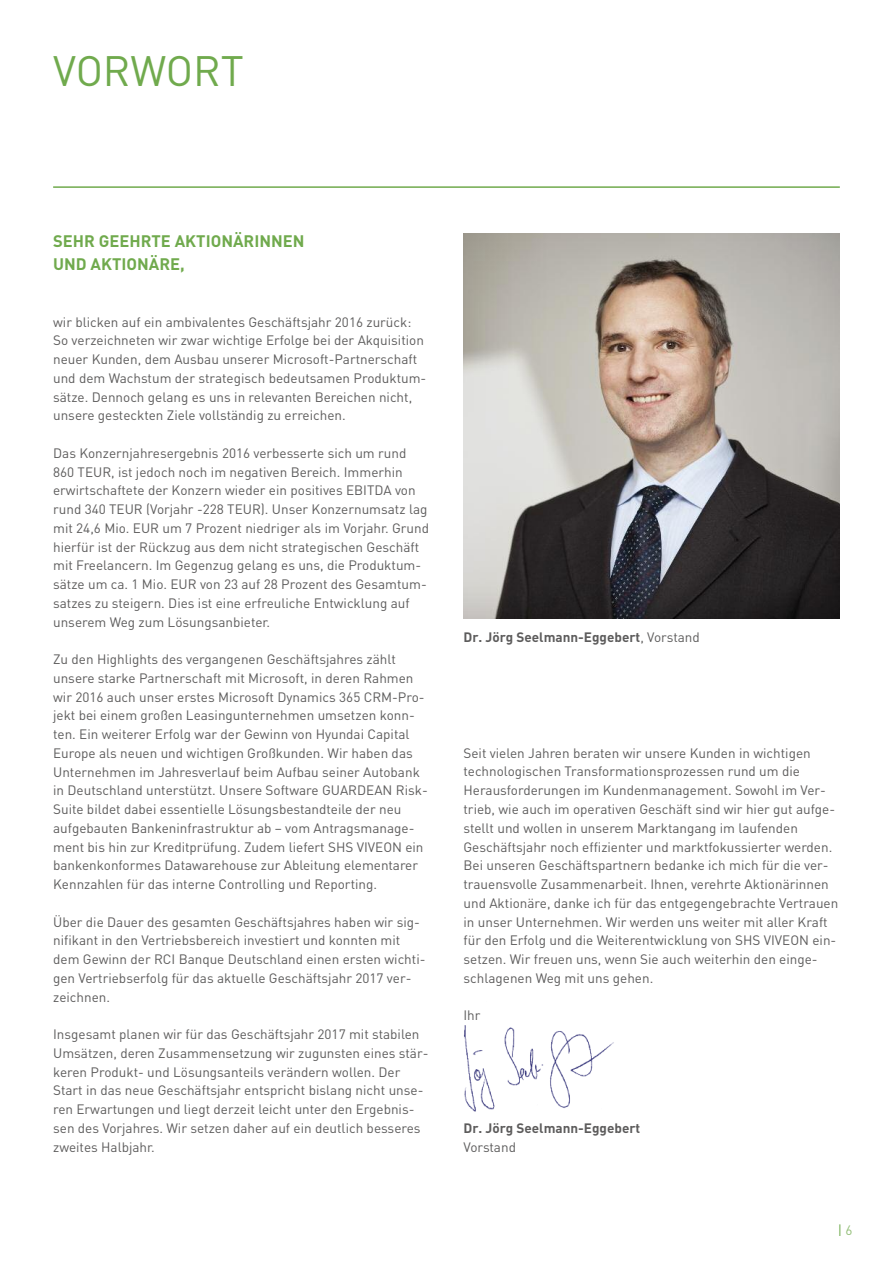
<style>
.page{position:relative;width:893px;height:1263px;background:#fff}
.page>*{position:absolute;margin:0;border:0;box-sizing:border-box;transform-origin:0 0}
.t1{font:42px "DIN";color:#70aa4d}
.t2{font:700 16.5px/23.2px "DIN";color:#70aa4d}
.t3{font:13.5px/18.8px "DIN";color:#5d5c5c}
.t4{font:700 13.5px "DIN";color:#5d5c5c}
.t5{font:13.5px "DIN";color:#70aa4d}
.s1{font-weight:400}
.s2{color:#94bf79}
</style>
<div class="page">
<hr style="left:53px;top:186px;width:787px;height:2px;background:#70aa4d">
<img style="left:463px;top:234px;width:377px;height:385px">
<img style="left:464px;top:1025px;width:150px;height:87px">
<h1 class="t1" style="left:53px;top:47px;width:192px">VORWORT</h1>
<p class="t2" style="left:53px;top:230px;width:253px">SEHR GEEHRTE AKTIONÄRINNEN<br>UND AKTIONÄRE,</p>
<p class="t3" style="left:53px;top:313px;width:375px">wir blicken auf ein ambivalentes Geschäftsjahr 2016 zurück:<br>So verzeichneten wir zwar wichtige Erfolge bei der Akquisition neuer Kunden, dem Ausbau unserer Microsoft-Partnerschaft und dem Wachstum der strategisch bedeutsamen Produktum&shy;sätze. Dennoch gelang es uns in relevanten Bereichen nicht, unsere gesteckten Ziele vollständig zu erreichen.</p>
<p class="t3" style="left:53px;top:444px;width:377px">Das Konzernjahresergebnis 2016 verbesserte sich um rund 860 TEUR, ist jedoch noch im negativen Bereich. Immerhin erwirtschaftete der Konzern wieder ein positives EBITDA von rund 340 TEUR (Vorjahr -228 TEUR). Unser Konzernumsatz lag mit 24,6 Mio. EUR um 7 Prozent niedriger als im Vorjahr. Grund hierfür ist der Rückzug aus dem nicht strategischen Geschäft mit Freelancern. Im Gegenzug gelang es uns, die Produktum&shy;sätze um ca. 1 Mio. EUR von 23 auf 28 Prozent des Gesamtum&shy;satzes zu steigern. Dies ist eine erfreuliche Entwicklung auf unserem Weg zum Lösungsanbieter.</p>
<p class="t3" style="left:53px;top:650px;width:376px">Zu den Highlights des vergangenen Geschäftsjahres zählt unsere starke Partnerschaft mit Microsoft, in deren Rahmen wir 2016 auch unser erstes Microsoft Dynamics 365 CRM-Pro&shy;jekt bei einem großen Leasingunternehmen umsetzen konn&shy;ten. Ein weiterer Erfolg war der Gewinn von Hyundai Capital Europe als neuen und wichtigen Großkunden. Wir haben das Unternehmen im Jahresverlauf beim Aufbau seiner Autobank in Deutschland unterstützt. Unsere Software GUARDEAN Risk-Suite bildet dabei essentielle Lösungsbestandteile der neu aufgebauten Bankeninfrastruktur ab – vom Antragsmanage&shy;ment bis hin zur Kreditprüfung. Zudem liefert SHS VIVEON ein bankenkonformes Datawarehouse zur Ableitung elementarer Kennzahlen für das interne Controlling und Reporting.</p>
<p class="t3" style="left:53px;top:913px;width:374px">Über die Dauer des gesamten Geschäftsjahres haben wir sig&shy;nifikant in den Vertriebsbereich investiert und konnten mit dem Gewinn der RCI Banque Deutschland einen ersten wichti&shy;gen Vertriebserfolg für das aktuelle Geschäftsjahr 2017 ver&shy;zeichnen.</p>
<p class="t3" style="left:53px;top:1025px;width:377px">Insgesamt planen wir für das Geschäftsjahr 2017 mit stabilen Umsätzen, deren Zusammensetzung wir zugunsten eines stär&shy;keren Produkt- und Lösungsanteils verändern wollen. Der Start in das neue Geschäftsjahr entspricht bislang nicht unse&shy;ren Erwartungen und liegt derzeit leicht unter den Ergebnis&shy;sen des Vorjahres. Wir setzen daher auf ein deutlich besseres zweites Halbjahr.</p>
<p class="t4" style="left:463px;top:630px;width:238px">Dr. Jörg Seelmann-Eggebert<span class="s1">, Vorstand</span></p>
<p class="t3" style="left:463px;top:744px;width:376px">Seit vielen Jahren beraten wir unsere Kunden in wichtigen technologischen Transformationsprozessen rund um die Herausforderungen im Kundenmanagement. Sowohl im Ver&shy;trieb, wie auch im operativen Geschäft sind wir hier gut aufge&shy;stellt und wollen in unserem Marktangang im laufenden Geschäftsjahr noch effizienter und marktfokussierter werden.<br>Bei unseren Geschäftspartnern bedanke ich mich für die ver&shy;trauensvolle Zusammenarbeit. Ihnen, verehrte Aktionärinnen und Aktionäre, danke ich für das entgegengebrachte Vertrauen in unser Unternehmen. Wir werden uns weiter mit aller Kraft für den Erfolg und die Weiterentwicklung von SHS VIVEON ein&shy;setzen. Wir freuen uns, wenn Sie auch weiterhin den einge&shy;schlagenen Weg mit uns gehen.</p>
<p class="t3" style="left:463px;top:1006px;width:19px">Ihr</p>
<p class="t4" style="left:463px;top:1120px;width:178px">Dr. Jörg Seelmann-Eggebert</p>
<p class="t3" style="left:463px;top:1137px;width:54px">Vorstand</p>
<p class="t5" style="left:838px;top:1222px;width:16px">|<span class="s2">6</span></p>
</div>
